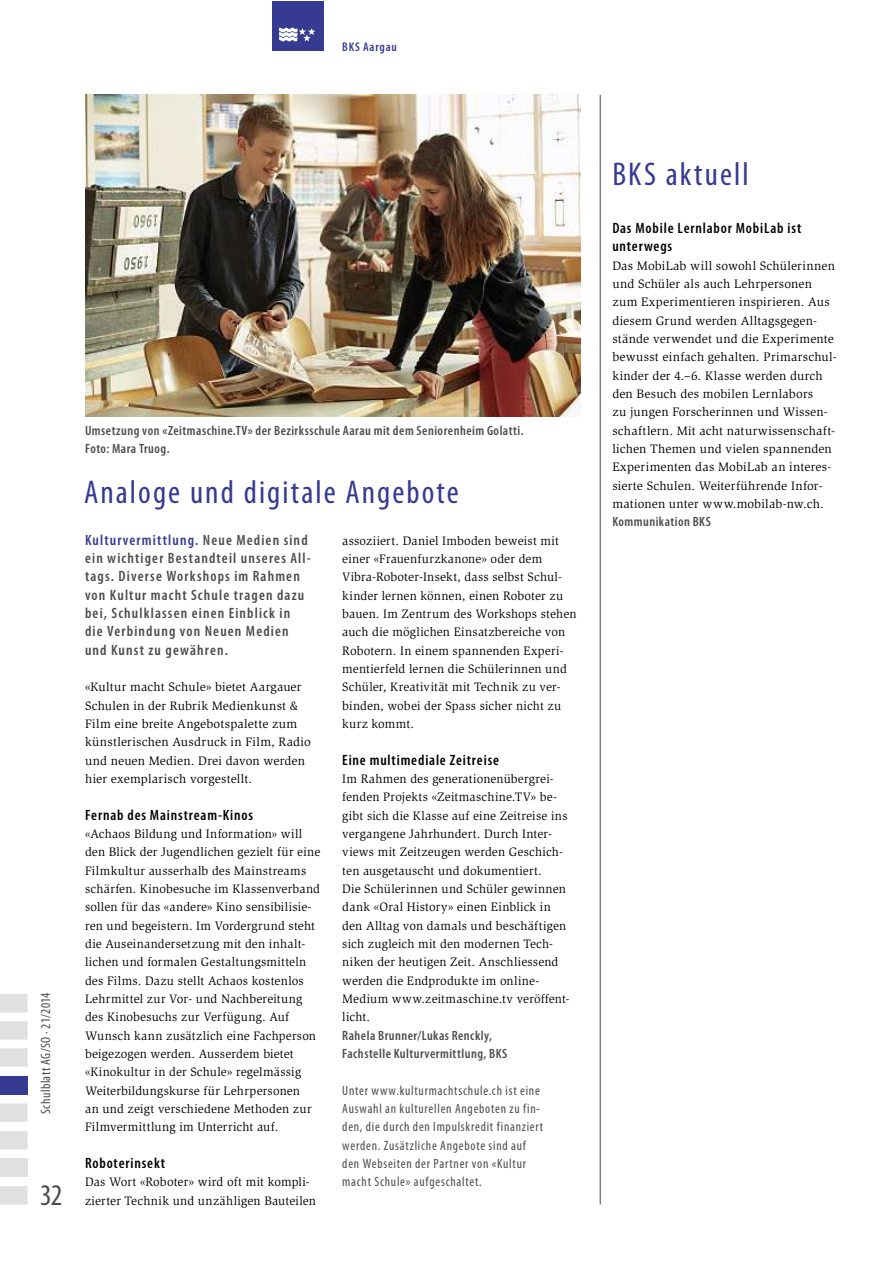
<style>
.page{position:relative;width:893px;height:1263px;background:#fff}
.page>*{position:absolute;margin:0;border:0;box-sizing:border-box;transform-origin:0 0}
.t1{font:condensed 33px "Myriad Pro";letter-spacing:.065em;color:#363a90}
.t2{font:condensed 30px "Myriad Pro";color:#4c4c4c}
.t3{font:600 condensed 15px/18.3px "Myriad Pro";letter-spacing:.075em;color:#4c4c4c}
.t4{font:600 condensed 15px/18.3px "Myriad Pro";letter-spacing:.055em;color:#000}
.t5{font:condensed 13.5px/18.3px "Myriad Pro";letter-spacing:.055em;color:#4c4c4c}
.t6{font:600 condensed 13.5px/18.3px "Myriad Pro";letter-spacing:.035em;color:#4c4c4c}
.t7{font:condensed 13.5px "Myriad Pro";letter-spacing:.03em;color:#4c4c4c}
.t8{font:12.6px/18.3px "Slimbach Std";letter-spacing:.015em;color:#000}
.t9{font:600 condensed 12.6px "Myriad Pro";letter-spacing:.06em;color:#363a90}
.s1{color:#363a90}
</style>
<div class="page">
<hr style="left:600px;top:95px;width:1px;height:1109px;background:#808080">
<div style="left:272px;top:1px;width:51px;height:50px;background:#363a90"></div>
<svg style="left:0;top:994px;width:28px;height:210px"></svg>
<div style="left:0;top:1158px;width:28px;height:19px;background:#e0e0e0"></div>
<svg style="left:279px;top:27px;width:36px;height:15px"></svg>
<div style="left:0;top:1076px;width:28px;height:18px;background:#363a90"></div>
<img style="left:85px;top:95px;width:495px;height:321px">
<p class="t9" style="left:342px;top:39px;width:56px">BKS Aargau</p>
<p class="t7" style="left:38px;top:1114px;width:123px;rotate:-90deg">Schulblatt AG/SO · 21/2014</p>
<h2 class="t2" style="left:40px;top:1176px;width:24px">32</h2>
<p class="t6" style="left:85px;top:421px;width:440px">Umsetzung von «Zeitmaschine.TV» der Bezirksschule Aarau mit dem Seniorenheim Golatti.<br>Foto: Mara Truog.</p>
<h1 class="t1" style="left:84px;top:472px;width:376px">Analoge und digitale Angebote</h1>
<p class="t3" style="left:85px;top:530px;width:227px"><span class="s1">Kulturvermittlung.</span> Neue Medien sind ein wichtiger Bestandteil unseres All&shy;tags. Diverse Workshops im Rahmen von Kultur macht Schule tragen dazu bei, Schulklassen einen Einblick in die Verbindung von Neuen Medien und Kunst zu gewähren.</p>
<p class="t8" style="left:85px;top:678px;width:227px">«Kultur macht Schule» bietet Aargauer Schulen in der Rubrik Medienkunst &amp; Film eine breite Angebotspalette zum künstlerischen Ausdruck in Film, Radio und neuen Medien. Drei davon werden hier exemplarisch vorgestellt.</p>
<p class="t4" style="left:85px;top:805px;width:170px">Fernab des Mainstream-Kinos</p>
<p class="t8" style="left:85px;top:825px;width:237px">«Achaos Bildung und Information» will den Blick der Jugendlichen gezielt für eine Filmkultur ausserhalb des Mainstreams schärfen. Kinobesuche im Klassenverband sollen für das «andere» Kino sensibilisie&shy;ren und begeistern. Im Vordergrund steht die Auseinandersetzung mit den inhalt&shy;lichen und formalen Gestaltungsmitteln des Films. Dazu stellt Achaos kostenlos Lehrmittel zur Vor- und Nachbereitung des Kinobesuchs zur Verfügung. Auf Wunsch kann zusätzlich eine Fachperson beigezogen werden. Ausserdem bietet «Kinokultur in der Schule» regelmässig Weiterbildungskurse für Lehrpersonen<br>an und zeigt verschiedene Methoden zur Filmvermittlung im Unterricht auf.</p>
<p class="t4" style="left:85px;top:1153px;width:82px">Roboterinsekt</p>
<p class="t8" style="left:85px;top:1173px;width:232px">Das Wort «Roboter» wird oft mit kompli&shy;zierter Technik und unzähligen Bauteilen</p>
<p class="t8" style="left:342px;top:531px;width:236px">assoziiert. Daniel Imboden beweist mit einer «Frauenfurzkanone» oder dem Vibra-Roboter-Insekt, dass selbst Schul&shy;kinder lernen können, einen Roboter zu bauen. Im Zentrum des Workshops stehen auch die möglichen Einsatzbereiche von Robotern. In einem spannenden Experi&shy;mentierfeld lernen die Schülerinnen und Schüler, Kreativität mit Technik zu ver&shy;binden, wobei der Spass sicher nicht zu kurz kommt.</p>
<p class="t4" style="left:342px;top:750px;width:158px">Eine multimediale Zeitreise</p>
<p class="t8" style="left:342px;top:770px;width:229px">Im Rahmen des generationenübergrei&shy;fenden Projekts «Zeitmaschine.TV» be&shy;gibt sich die Klasse auf eine Zeitreise ins vergangene Jahrhundert. Durch Inter&shy;views mit Zeitzeugen werden Geschich&shy;ten ausgetauscht und dokumentiert.<br>Die Schülerinnen und Schüler gewinnen dank «Oral History» einen Einblick in den Alltag von damals und beschäftigen sich zugleich mit den modernen Tech&shy;niken der heutigen Zeit. Anschliessend werden die Endprodukte im online-Medium www.zeitmaschine.tv veröffent&shy;licht.</p>
<p class="t6" style="left:342px;top:1026px;width:166px">Rahela Brunner/Lukas Renckly,<br>Fachstelle Kulturvermittlung, BKS</p>
<p class="t5" style="left:342px;top:1081px;width:202px">Unter www.kulturmachtschule.ch ist eine Auswahl an kulturellen Angeboten zu fin&shy;den, die durch den Impulskredit finanziert werden. Zusätzliche Angebote sind auf den Webseiten der Partner von «Kultur macht Schule» aufgeschaltet.</p>
<h1 class="t1" style="left:612px;top:154px;width:138px">BKS aktuell</h1>
<p class="t4" style="left:612px;top:219px;width:190px">Das Mobile Lernlabor MobiLab ist unterwegs</p>
<p class="t8" style="left:612px;top:256px;width:226px">Das MobiLab will sowohl Schülerinnen und Schüler als auch Lehrpersonen zum Experimentieren inspirieren. Aus diesem Grund werden Alltagsgegen&shy;stände verwendet und die Experimente bewusst einfach gehalten. Primarschul&shy;kinder der 4.–6. Klasse werden durch den Besuch des mobilen Lernlabors<br>zu jungen Forscherinnen und Wissen&shy;schaftlern. Mit acht naturwissenschaft&shy;lichen Themen und vielen spannenden Experimenten das MobiLab an interes&shy;sierte Schulen. Weiterführende Infor&shy;mationen unter www.mobilab-nw.ch.</p>
<p class="t6" style="left:612px;top:512px;width:100px">Kommunikation BKS</p>
</div>
